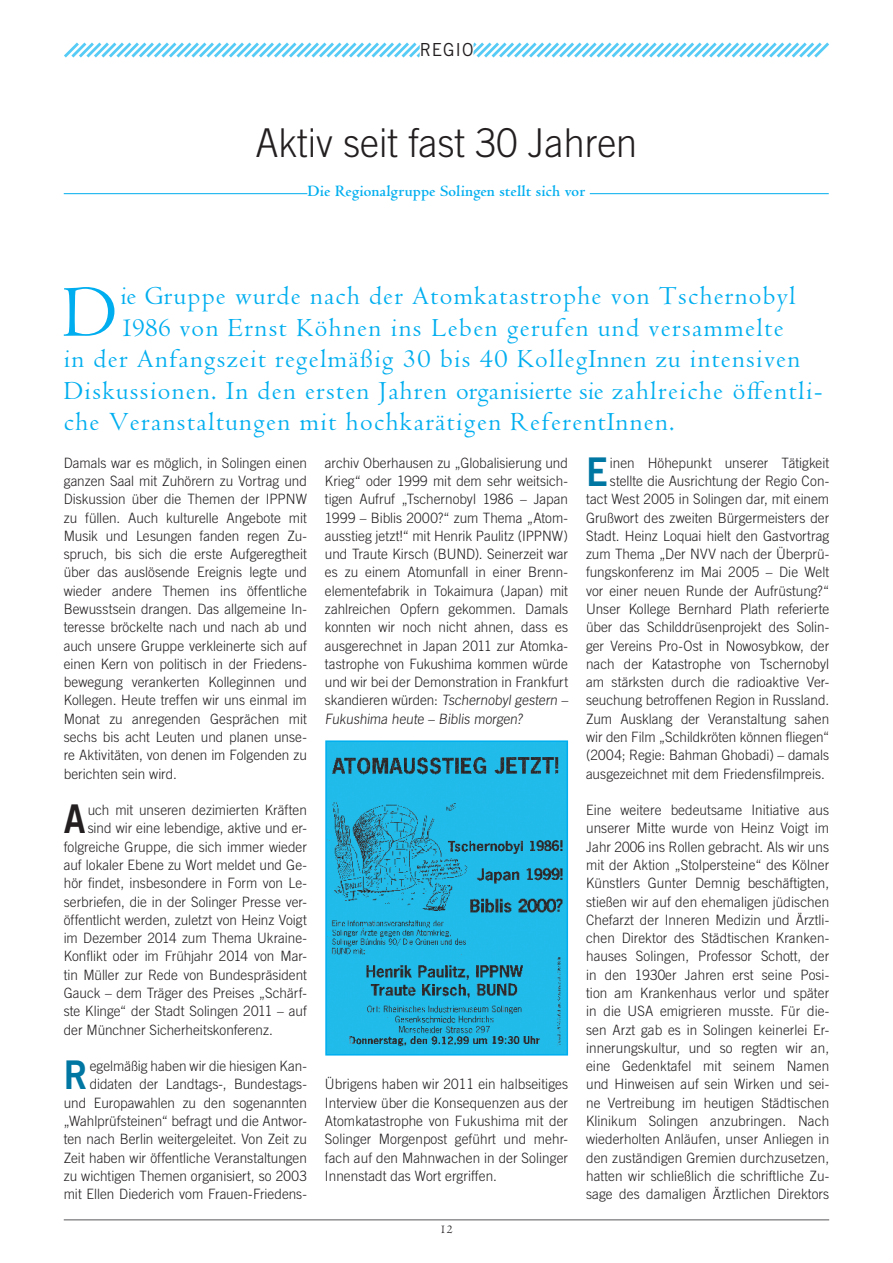
<style>
.page{position:relative;width:893px;height:1263px;background:#fff}
.page>*{position:absolute;margin:0;border:0;box-sizing:border-box;transform-origin:0 0}
.t1{font:76.65px "Centaur MT Std";color:#00aeef}
.t2{font:300 39.75px "Trade Gothic LT Std";color:#231f20;scale:.95 1}
.t3{font:39.6px "Trade Gothic LT Std Bd 2";color:#0076a3;scale:.9 1}
.t4{font:39.6px "Trade Gothic LT Std Bd 2";color:#231f20;scale:.9 1}
.t5{font:27px "Centaur MT Std";letter-spacing:.05em;color:#00aeef}
.t6{font:18px "Trade Gothic LT Std";letter-spacing:.05em;color:#231f20;scale:.95 1}
.t7{font:700 16.5px "Centaur MT Std";letter-spacing:.01em;color:#00aeef}
.t8{font:300 14.25px/18.3px "Trade Gothic LT Std";color:#231f20;text-align:justify;scale:.95 1}
.t9{font:12px "Centaur MT Std";color:#231f20}
</style>
<div class="page">
<svg style="left:64px;top:42px;width:765px;height:16px"></svg>
<div style="left:420px;top:40px;width:53px;height:20px;background:#fff"></div>
<hr style="left:64px;top:193px;width:765px;height:1px;background:#00aeef">
<div style="left:307px;top:189px;width:283px;height:6px;background:#fff"></div>
<img style="left:328px;top:743px;width:237px;height:309px">
<div style="left:325px;top:740px;width:243px;height:315px;border:2px solid #00aeef"></div>
<hr style="left:64px;top:1219px;width:765px;height:1px;background:#57585a">
<p class="t6" style="left:420px;top:39px;width:58px">REGIO</p>
<h2 class="t2" style="left:255px;top:119px;width:403px">Aktiv seit fast 30 Jahren</h2>
<p class="t7" style="left:307px;top:183px;width:279px">Die Regionalgruppe Solingen stellt sich vor</p>
<h1 class="t1" style="left:62px;top:270px;width:57px">D</h1>
<h3 class="t5" style="left:120px;top:281px;width:677px">ie Gruppe wurde nach der Atomkatastrophe von Tschernobyl</h3>
<h3 class="t5" style="left:120px;top:313px;width:665px">1986 von Ernst Köhnen ins Leben gerufen und versammelte</h3>
<h3 class="t5" style="left:64px;top:344px;width:738px">in der Anfangszeit regelmäßig 30 bis 40 KollegInnen zu intensiven</h3>
<h3 class="t5" style="left:64px;top:376px;width:760px">Diskussionen. In den ersten Jahren organisierte sie zahlreiche öffentli-</h3>
<h3 class="t5" style="left:64px;top:407px;width:612px">che Veranstaltungen mit hochkarätigen ReferentInnen.</h3>
<p class="t8" style="left:64px;top:453px;width:257px">Damals war es möglich, in Solingen einen ganzen Saal mit Zuhörern zu Vortrag und Diskussion über die Themen der IPPNW zu füllen. Auch kulturelle Angebote mit Musik und Lesungen fanden regen Zu&shy;spruch, bis sich die erste Aufgeregtheit über das auslösende Ereignis legte und wieder andere Themen ins öffentliche Bewusstsein drangen. Das allgemeine In&shy;teresse bröckelte nach und nach ab und auch unsere Gruppe verkleinerte sich auf einen Kern von politisch in der Friedens&shy;bewegung verankerten Kolleginnen und Kollegen. Heute treffen wir uns einmal im Monat zu anregenden Gesprächen mit sechs bis acht Leuten und planen unse&shy;re Aktivitäten, von denen im Folgenden zu berichten sein wird.</p>
<h3 class="t4" style="left:64px;top:795px;width:26px">A</h3>
<p class="t8" style="left:88px;top:801px;width:232px">uch mit unseren dezimierten Kräften</p>
<p class="t8" style="left:88px;top:819px;width:232px">sind wir eine lebendige, aktive und er-</p>
<p class="t8" style="left:64px;top:837px;width:257px">folgreiche Gruppe, die sich immer wieder</p>
<p class="t8" style="left:64px;top:856px;width:257px">auf lokaler Ebene zu Wort meldet und Ge-</p>
<p class="t8" style="left:64px;top:874px;width:257px">hör findet, insbesondere in Form von Le-</p>
<p class="t8" style="left:64px;top:892px;width:257px">serbriefen, die in der Solinger Presse ver-</p>
<p class="t8" style="left:64px;top:910px;width:257px">öffentlicht werden, zuletzt von Heinz Voigt</p>
<p class="t8" style="left:64px;top:929px;width:257px">im Dezember 2014 zum Thema Ukraine-</p>
<p class="t8" style="left:64px;top:947px;width:257px">Konflikt oder im Frühjahr 2014 von Mar-</p>
<p class="t8" style="left:64px;top:965px;width:257px">tin Müller zur Rede von Bundespräsident</p>
<p class="t8" style="left:64px;top:984px;width:257px">Gauck – dem Träger des Preises „Schärf-</p>
<p class="t8" style="left:64px;top:1002px;width:257px">ste Klinge“ der Stadt Solingen 2011 – auf</p>
<p class="t8" style="left:64px;top:1020px;width:221px">der Münchner Sicherheitskonferenz.</p>
<h3 class="t3" style="left:64px;top:1051px;width:28px">R</h3>
<p class="t8" style="left:64px;top:1057px;width:257px;text-align:right">egelmäßig haben wir die hiesigen Kan&shy;didaten der Landtags-, Bundestags&shy;und Europawahlen zu den sogenannten „Wahlprüfsteinen“ befragt und die Antwor&shy;ten nach Berlin weitergeleitet. Von Zeit zu Zeit haben wir öffentliche Veranstaltungen zu wichtigen Themen organisiert, so 2003 mit Ellen Diederich vom Frauen-Friedens-</p>
<p class="t8" style="left:325px;top:453px;width:260px;text-align:left">archiv Oberhausen zu „Globalisierung und Krieg“ oder 1999 mit dem sehr weitsich&shy;tigen Aufruf „Tschernobyl 1986 – Japan 1999 – Biblis 2000?“ zum Thema „Atom&shy;ausstieg jetzt!“ mit Henrik Paulitz (IPPNW) und Traute Kirsch (BUND). Seinerzeit war es zu einem Atomunfall in einer Brenn&shy;elementefabrik in Tokaimura (Japan) mit zahlreichen Opfern gekommen. Damals konnten wir noch nicht ahnen, dass es ausgerechnet in Japan 2011 zur Atomka&shy;tastrophe von Fukushima kommen würde und wir bei der Demonstration in Frankfurt skandieren würden: Tschernobyl gestern – Fukushima heute – Biblis morgen?</p>
<p class="t8" style="left:325px;top:1075px;width:257px">Übrigens haben wir 2011 ein halbseitiges Interview über die Konsequenzen aus der Atomkatastrophe von Fukushima mit der Solinger Morgenpost geführt und mehr&shy;fach auf den Mahnwachen in der Solinger Innenstadt das Wort ergriffen.</p>
<p class="t9" style="left:440px;top:1222px;width:14px">12</p>
<h3 class="t3" style="left:586px;top:447px;width:26px">E</h3>
<p class="t8" style="left:610px;top:453px;width:232px">inen Höhepunkt unserer Tätigkeit</p>
<p class="t8" style="left:610px;top:472px;width:232px">stellte die Ausrichtung der Regio Con-</p>
<p class="t8" style="left:586px;top:490px;width:257px">tact West 2005 in Solingen dar, mit einem</p>
<p class="t8" style="left:586px;top:508px;width:257px">Grußwort des zweiten Bürgermeisters der</p>
<p class="t8" style="left:586px;top:526px;width:257px">Stadt. Heinz Loquai hielt den Gastvortrag</p>
<p class="t8" style="left:586px;top:545px;width:257px">zum Thema „Der NVV nach der Überprü-</p>
<p class="t8" style="left:586px;top:563px;width:257px">fungskonferenz im Mai 2005 – Die Welt</p>
<p class="t8" style="left:586px;top:581px;width:257px">vor einer neuen Runde der Aufrüstung?“</p>
<p class="t8" style="left:586px;top:600px;width:257px">Unser Kollege Bernhard Plath referierte</p>
<p class="t8" style="left:586px;top:618px;width:257px">über das Schilddrüsenprojekt des Solin-</p>
<p class="t8" style="left:586px;top:636px;width:257px">ger Vereins Pro-Ost in Nowosybkow, der</p>
<p class="t8" style="left:586px;top:654px;width:257px">nach der Katastrophe von Tschernobyl</p>
<p class="t8" style="left:586px;top:673px;width:257px">am stärksten durch die radioaktive Ver-</p>
<p class="t8" style="left:586px;top:691px;width:257px">seuchung betroffenen Region in Russland.</p>
<p class="t8" style="left:586px;top:709px;width:257px">Zum Ausklang der Veranstaltung sahen</p>
<p class="t8" style="left:586px;top:728px;width:257px">wir den Film „Schildkröten können fliegen“</p>
<p class="t8" style="left:586px;top:746px;width:257px">(2004; Regie: Bahman Ghobadi) – damals</p>
<p class="t8" style="left:586px;top:764px;width:253px">ausgezeichnet mit dem Friedensfilmpreis.</p>
<p class="t8" style="left:586px;top:801px;width:257px">Eine weitere bedeutsame Initiative aus unserer Mitte wurde von Heinz Voigt im Jahr 2006 ins Rollen gebracht. Als wir uns mit der Aktion „Stolpersteine“ des Kölner Künstlers Gunter Demnig beschäftigten, stießen wir auf den ehemaligen jüdischen Chefarzt der Inneren Medizin und Ärztli&shy;chen Direktor des Städtischen Kranken&shy;hauses Solingen, Professor Schott, der in den 1930er Jahren erst seine Posi&shy;tion am Krankenhaus verlor und später in die USA emigrieren musste. Für die&shy;sen Arzt gab es in Solingen keinerlei Er&shy;innerungskultur, und so regten wir an, eine Gedenktafel mit seinem Namen und Hinweisen auf sein Wirken und sei&shy;ne Vertreibung im heutigen Städtischen Klinikum Solingen anzubringen. Nach wiederholten Anläufen, unser Anliegen in den zuständigen Gremien durchzusetzen, hatten wir schließlich die schriftliche Zu&shy;sage des damaligen Ärztlichen Direktors</p>
</div>
